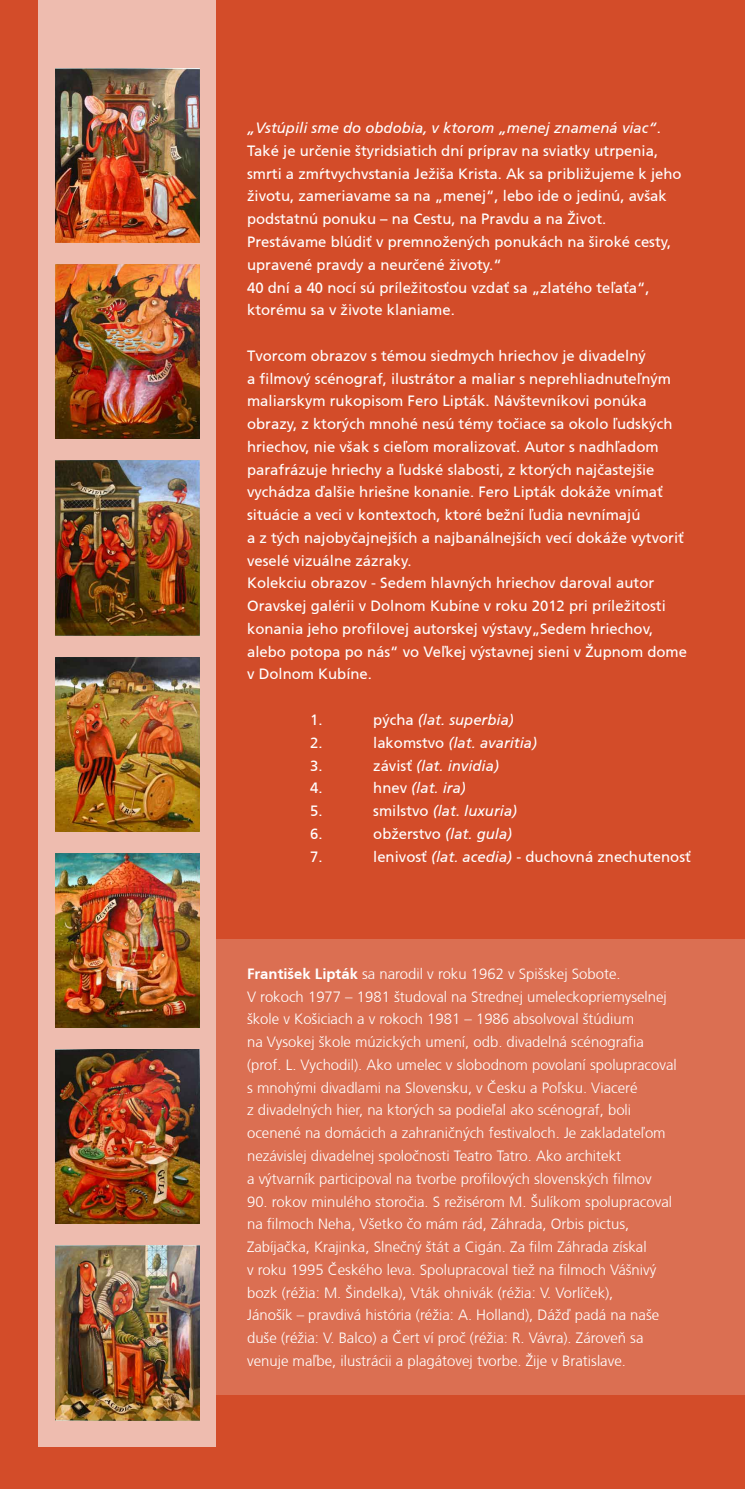
<style>
.page{position:relative;width:745px;height:1489px;background:#fff}
.page>*{position:absolute;margin:0;border:0;box-sizing:border-box;transform-origin:0 0}
.t1{font:14.88px/22.8px "Frutiger CE";color:#fff}
.text{font:300 14.88px/22.8px "Frutiger CE";color:#fff}
.t2{font:italic 14.88px "Frutiger CE";color:#fff}
.s1{font-style:normal}
.s2{font-style:italic}
.s3{font-weight:700}
</style>
<div class="page">
<div style="left:0;top:0;width:744px;height:1488px;background:#d34c29"></div>
<div style="left:216px;top:938px;width:528px;height:456px;background:#db6f52"></div>
<div style="left:38px;top:0;width:178px;height:1446px;background:#eebcaf"></div>
<img style="left:55px;top:69px;width:144px;height:173px">
<img style="left:55px;top:264px;width:144px;height:174px">
<img style="left:55px;top:460px;width:144px;height:175px">
<img style="left:55px;top:657px;width:144px;height:174px">
<img style="left:55px;top:853px;width:144px;height:174px">
<img style="left:55px;top:1049px;width:144px;height:174px">
<img style="left:55px;top:1245px;width:144px;height:174px">
<p class="t2" style="left:247px;top:119px;width:415px">„Vstúpili sme do obdobia, v ktorom „menej znamená viac“<span class="s1">.</span></p>
<p class="t1" style="left:247px;top:139px;width:412px">Také je určenie štyridsiatich dní príprav na sviatky utrpenia,</p>
<p class="t1" style="left:247px;top:162px;width:436px">smrti a zmŕtvychvstania Ježiša Krista. Ak sa približujeme k jeho</p>
<p class="t1" style="left:247px;top:185px;width:421px">životu, zameriavame sa na „menej“, lebo ide o jedinú, avšak</p>
<p class="t1" style="left:247px;top:207px;width:360px">podstatnú ponuku – na Cestu, na Pravdu a na Život.</p>
<p class="t1" style="left:247px;top:230px;width:425px">Prestávame blúdiť v premnožených ponukách na široké cesty, upravené pravdy a neurčené životy.“</p>
<p class="t1" style="left:247px;top:276px;width:404px">40 dní a 40 nocí sú príležitosťou vzdať sa „zlatého teľaťa“,</p>
<p class="t1" style="left:247px;top:298px;width:209px">ktorému sa v živote klaniame.</p>
<p class="t1" style="left:247px;top:344px;width:400px">Tvorcom obrazov s témou siedmych hriechov je divadelný</p>
<p class="t1" style="left:247px;top:367px;width:425px">a filmový scénograf, ilustrátor a maliar s neprehliadnuteľným</p>
<p class="t1" style="left:247px;top:389px;width:401px">maliarskym rukopisom Fero Lipták. Návštevníkovi ponúka</p>
<p class="t1" style="left:247px;top:412px;width:426px">obrazy, z ktorých mnohé nesú témy točiace sa okolo ľudských</p>
<p class="t1" style="left:247px;top:435px;width:413px">hriechov, nie však s cieľom moralizovať. Autor s nadhľadom</p>
<p class="t1" style="left:247px;top:458px;width:408px">parafrázuje hriechy a ľudské slabosti, z ktorých najčastejšie</p>
<p class="t1" style="left:247px;top:480px;width:417px">vychádza ďalšie hriešne konanie. Fero Lipták dokáže vnímať</p>
<p class="t1" style="left:247px;top:503px;width:394px">situácie a veci v kontextoch, ktoré bežní ľudia nevnímajú</p>
<p class="t1" style="left:247px;top:526px;width:438px">a z tých najobyčajnejších a najbanálnejších vecí dokáže vytvoriť</p>
<p class="t1" style="left:247px;top:549px;width:166px">veselé vizuálne zázraky.</p>
<p class="t1" style="left:247px;top:571px;width:408px">Kolekciu obrazov - Sedem hlavných hriechov daroval autor</p>
<p class="t1" style="left:247px;top:594px;width:420px">Oravskej galérii v Dolnom Kubíne v roku 2012 pri príležitosti</p>
<p class="t1" style="left:247px;top:617px;width:407px">konania jeho profilovej autorskej výstavy„Sedem hriechov,</p>
<p class="t1" style="left:247px;top:640px;width:441px">alebo potopa po nás“ vo Veľkej výstavnej sieni v Župnom dome</p>
<p class="t1" style="left:247px;top:662px;width:126px">v Dolnom Kubíne.</p>
<p class="t1" style="left:310px;top:708px;width:14px">1.</p>
<p class="t2" style="left:373px;top:711px;width:142px"><span class="s1">pýcha</span> (lat. superbia)</p>
<p class="t1" style="left:310px;top:731px;width:14px">2.</p>
<p class="t2" style="left:373px;top:733px;width:165px"><span class="s1">lakomstvo</span> (lat. avaritia)</p>
<p class="t1" style="left:310px;top:753px;width:14px">3.</p>
<p class="t2" style="left:373px;top:756px;width:127px"><span class="s1">závisť</span> (lat. invidia)</p>
<p class="t1" style="left:310px;top:776px;width:14px">4.</p>
<p class="t2" style="left:373px;top:779px;width:94px"><span class="s1">hnev</span> (lat. ira)</p>
<p class="t1" style="left:310px;top:799px;width:14px">5.</p>
<p class="t2" style="left:373px;top:802px;width:145px"><span class="s1">smilstvo</span> (lat. luxuria)</p>
<p class="t1" style="left:310px;top:822px;width:14px">6.</p>
<p class="t2" style="left:373px;top:824px;width:140px"><span class="s1">obžerstvo</span> (lat. gula)</p>
<p class="t1" style="left:310px;top:844px;width:14px">7.</p>
<p class="t1" style="left:373px;top:844px;width:319px">lenivosť <span class="s2">(lat. acedia)</span> - duchovná znechutenosť</p>
<p class="text" style="left:247px;top:962px;width:431px"><span class="s3">František Lipták</span> sa narodil v roku 1962 v Spišskej Sobote.<br>V rokoch 1977 – 1981 študoval na Strednej umeleckopriemyselnej škole v Košiciach a v rokoch 1981 – 1986 absolvoval štúdium<br>na Vysokej škole múzických umení, odb. divadelná scénografia (prof. L. Vychodil). Ako umelec v slobodnom povolaní spolupracoval s mnohými divadlami na Slovensku, v Česku a Poľsku. Viaceré<br>z divadelných hier, na ktorých sa podieľal ako scénograf, boli ocenené na domácich a zahraničných festivaloch. Je zakladateľom nezávislej divadelnej spoločnosti Teatro Tatro. Ako architekt<br>a výtvarník participoval na tvorbe profilových slovenských filmov</p>
<p class="text" style="left:247px;top:1189px;width:426px">90. rokov minulého storočia. S režisérom M. Šulíkom spolupracoval na filmoch Neha, Všetko čo mám rád, Záhrada, Orbis pictus, Zabíjačka, Krajinka, Slnečný štát a Cigán. Za film Záhrada získal<br>v roku 1995 Českého leva. Spolupracoval tiež na filmoch Vášnivý bozk (réžia: M. Šindelka), Vták ohnivák (réžia: V. Vorlíček),<br>Jánošík – pravdivá história (réžia: A. Holland), Dážď padá na naše duše (réžia: V. Balco) a Čert ví proč (réžia: R. Vávra). Zároveň sa venuje maľbe, ilustrácii a plagátovej tvorbe. Žije v Bratislave.</p>
</div>
